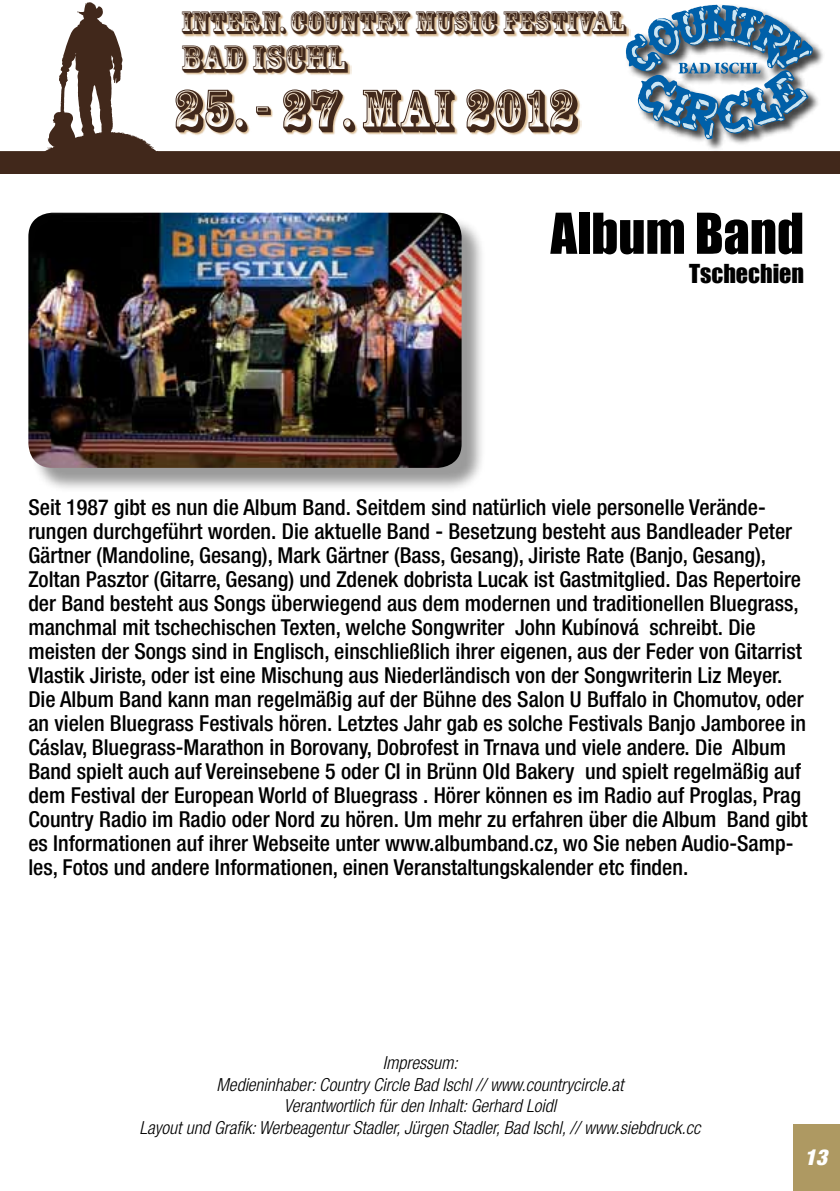
<style>
.page{position:relative;width:840px;height:1191px;background:#fff}
.page>*{position:absolute;margin:0;border:0;box-sizing:border-box;transform-origin:0 0}
.t1{font:56.6px "Rosewood Std";color:#41281b}
.t2{font:52px "Impact";color:#000}
.t3{font:36.2px "Rosewood Std";color:#41281b}
.t4{font:30px "Rosewood Std";color:#41281b}
.t5{font:24px "Impact";color:#000}
.t6{font:500 condensed 22px/24px "Helvetica Neue LT Std";color:#000}
.t7{font:italic 900 condensed 22px "Helvetica Neue LT Std";color:#fff}
.t8{font:italic 300 condensed 18px/21.6px "Helvetica Neue LT Std";color:#000;text-align:center}
</style>
<div class="page">
<svg style="left:0;top:2px;width:839px;height:171px"></svg>
<img style="left:622px;top:2px;width:204px;height:152px">
<svg style="left:625px;top:5px;width:187px;height:134px"></svg>
<img style="left:181px;top:6px;width:449px;height:38px">
<img style="left:172px;top:79px;width:409px;height:68px">
<img style="left:181px;top:38px;width:170px;height:45px">
<div style="left:792px;top:1124px;width:47px;height:67px;background:#ae9962"></div>
<div style="left:31px;top:216px;width:455px;height:277px;background:#000;opacity:.4"></div>
<img style="left:28px;top:213px;width:433px;height:255px">
<h3 class="t4" style="left:181px;top:5px;width:446px">INTERN. COUNTRY MUSIC FESTIVAL</h3>
<h3 class="t3" style="left:181px;top:37px;width:168px">BAD ISCHL</h3>
<h1 class="t1" style="left:172px;top:77px;width:405px">25. - 27. MAI 2012</h1>
<h2 class="t2" style="left:550px;top:193px;width:255px">Album Band</h2>
<p class="t5" style="left:688px;top:254px;width:116px">Tschechien</p>
<p class="t6" style="left:28px;top:495px;width:780px">Seit 1987 gibt es nun die Album Band. Seitdem sind natürlich viele personelle Verände&shy;rungen durchgeführt worden. Die aktuelle Band - Besetzung besteht aus Bandleader Peter Gärtner (Mandoline, Gesang), Mark Gärtner (Bass, Gesang), Jiriste Rate (Banjo, Gesang), Zoltan Pasztor (Gitarre, Gesang) und Zdenek dobrista Lucak ist Gastmitglied. Das Repertoire der Band besteht aus Songs überwiegend aus dem modernen und traditionellen Bluegrass, manchmal mit tschechischen Texten, welche Songwriter John Kubínová schreibt. Die meisten der Songs sind in Englisch, einschließlich ihrer eigenen, aus der Feder von Gitarrist Vlastik Jiriste, oder ist eine Mischung aus Niederländisch von der Songwriterin Liz Meyer.<br>Die Album Band kann man regelmäßig auf der Bühne des Salon U Buffalo in Chomutov, oder an vielen Bluegrass Festivals hören. Letztes Jahr gab es solche Festivals Banjo Jamboree in Cáslav, Bluegrass-Marathon in Borovany, Dobrofest in Trnava und viele andere. Die Album Band spielt auch auf Vereinsebene 5 oder CI in Brünn Old Bakery und spielt regelmäßig auf dem Festival der European World of Bluegrass . Hörer können es im Radio auf Proglas, Prag Country Radio im Radio oder Nord zu hören. Um mehr zu erfahren über die Album Band gibt es Informationen auf ihrer Webseite unter www.albumband.cz, wo Sie neben Audio-Samp&shy;les, Fotos und andere Informationen, einen Veranstaltungskalender etc finden.</p>
<p class="t8" style="left:139px;top:1052px;width:562px">Impressum:<br>Medieninhaber: Country Circle Bad Ischl // www.countrycircle.at<br>Verantwortlich für den Inhalt: Gerhard Loidl<br>Layout und Grafik: Werbeagentur Stadler, Jürgen Stadler, Bad Ischl, // www.siebdruck.cc</p>
<p class="t7" style="left:804px;top:1143px;width:24px">13</p>
</div>
